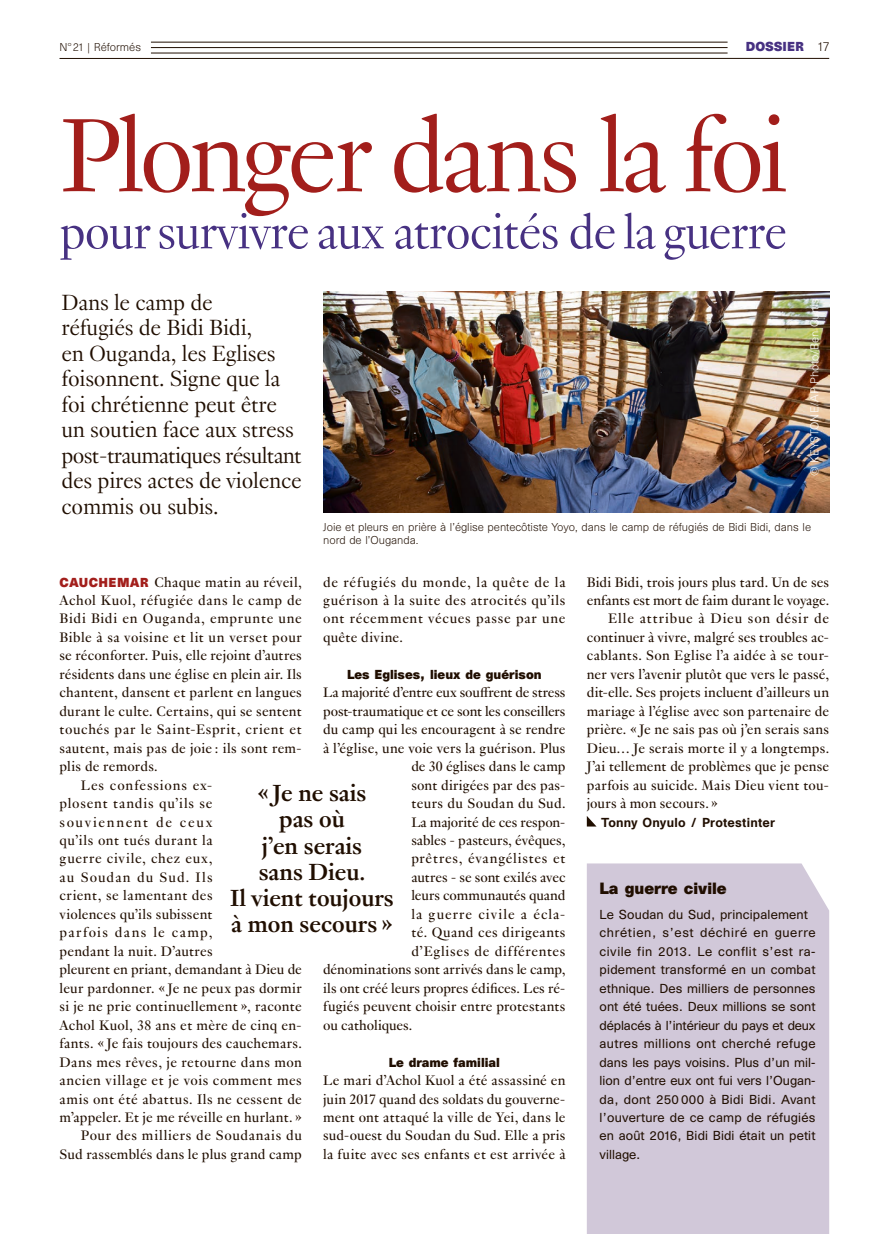
<style>
.page{position:relative;width:893px;height:1234px;background:#fff}
.page>*{position:absolute;margin:0;border:0;box-sizing:border-box;transform-origin:0 0}
.REF_Titres_indd{font:300 114px "Genath";letter-spacing:-.05em;color:#a21e1b}
.REF_Titres_indd-2{font:300 52.5px "Genath";letter-spacing:-.025em;color:#473182}
.REF_Exergue_indd{font:700 25.5px "Genath";color:#200e00}
.REF_Chapeaux_indd{font:300 24px/25.5px "Genath";letter-spacing:-.01em;color:#200e00}
.REF_Texte_indd{font:15px/18.5px "Genath";letter-spacing:.015em;color:#200e00;text-align:justify}
.REF_Texte_indd-2{font:15px/18.5px "Genath";letter-spacing:-.005em;color:#200e00}
.REF_Texte_indd-3{font:15px "Genath";letter-spacing:-.01em;color:#200e00}
.REF_Texte_indd-4{font:15px "Genath";letter-spacing:.05em;color:#200e00}
.REF_Texte_indd-5{font:15px "Genath";letter-spacing:.045em;color:#200e00}
.REF_Texte_indd-6{font:15px "Genath";letter-spacing:.035em;color:#200e00}
.REF_Texte_indd-7{font:15px "Genath";letter-spacing:.065em;color:#200e00}
.REF_Titre-encadre_in{font:700 15px "Unica SB";color:#200e00}
.REF_Texte-encadre_in{font:12px/18.5px "Unica SB";letter-spacing:.01em;color:#200e00}
.REF_Intertitre_indd{font:700 12px "Unica SB";color:#200e00}
.REF_Texte_indd-8{font:500 12px "Unica SB";letter-spacing:.015em;color:#200e00}
.t1{font:700 12px "Unica SB";color:#473182}
.REF_legendes_copyrig{font:300 10.5px/13.5px "Unica SB";color:#200e00}
.REF_legendes_copyrig-2{font:300 10.5px "Unica SB";color:#fff}
.s1{font-weight:300;color:#200e00}
.s2{font-family:"Unica SB";font-weight:700;font-size:12px;color:#a21e1b}
</style>
<div class="page">
<img style="left:323px;top:291px;width:506px;height:221px">
<div style="left:587px;top:863px;width:242px;height:370px;background:#d1c8d9"></div>
<svg style="left:587px;top:816px;width:9px;height:10px"></svg>
<hr style="left:60px;top:58px;width:769px;height:1px;background:#200e00">
<hr style="left:151px;top:53px;width:577px;height:1px;background:#200e00">
<hr style="left:151px;top:47px;width:577px;height:1px;background:#200e00">
<hr style="left:151px;top:42px;width:577px;height:1px;background:#200e00">
<p class="REF_legendes_copyrig" style="left:60px;top:41px;width:83px">N° 21 | Réformés</p>
<p class="t1" style="left:746px;top:39px;width:85px">DOSSIER <span class="s1">17</span></p>
<p class="REF_Titres_indd" style="left:60px;top:75px;width:730px">Plonger dans la foi</p>
<p class="REF_Titres_indd-2" style="left:60px;top:195px;width:729px">pour survivre aux atrocités de la guerre</p>
<p class="REF_Chapeaux_indd" style="left:61px;top:287px;width:153px">Dans le camp de</p>
<p class="REF_Chapeaux_indd" style="left:61px;top:313px;width:242px">réfugiés de Bidi Bidi,<br>en Ouganda, les Eglises foisonnent. Signe que la foi chrétienne peut être un soutien face aux stress post-traumatiques résultant des pires actes de violence commis ou subis.</p>
<p class="REF_legendes_copyrig-2" style="left:808px;top:476px;width:179px;rotate:-90deg">© KEYSTONE/AP Photo/Ben Curtis</p>
<p class="REF_legendes_copyrig" style="left:323px;top:520px;width:489px">Joie et pleurs en prière à l’église pentecôtiste Yoyo, dans le camp de réfugiés de Bidi Bidi, dans le nord de l’Ouganda.</p>
<p class="REF_Texte_indd" style="left:60px;top:571px;width:244px"><span class="s2">CAUCHEMAR</span> Chaque matin au réveil, Achol Kuol, réfugiée dans le camp de Bidi Bidi en Ouganda, emprunte une Bible à sa voisine et lit un verset pour se réconforter. Puis, elle rejoint d’autres résidents dans une église en plein air. Ils chantent, dansent et parlent en langues durant le culte. Certains, qui se sentent touchés par le Saint-Esprit, crient et sautent, mais pas de joie : ils sont rem&shy;plis de remords.</p>
<p class="REF_Texte_indd" style="left:60px;top:774px;width:244px;text-align:left;text-indent:21px">Les confessions ex-<br>plosent tandis qu’ils se souviennent de ceux<br>qu’ils ont tués durant la<br>guerre civile, chez eux,<br>au Soudan du Sud. Ils<br>crient, se lamentant des<br>violences qu’ils subissent<br>parfois dans le camp,<br>pendant la nuit. D’autres<br>pleurent en priant, demandant à Dieu de leur pardonner. « Je ne peux pas dormir si je ne prie continuellement », raconte<br>Achol Kuol, 38 ans et mère de cinq en&shy;fants. « Je fais toujours des cauchemars.<br>Dans mes rêves, je retourne dans mon ancien village et je vois comment mes amis ont été abattus. Ils ne cessent de m’appeler. Et je me réveille en hurlant. »</p>
<p class="REF_Texte_indd" style="left:60px;top:1125px;width:244px;text-align:right">Pour des milliers de Soudanais du<br>Sud rassemblés dans le plus grand camp</p>
<p class="REF_Texte_indd" style="left:323px;top:571px;width:244px">de réfugiés du monde, la quête de la guérison à la suite des atrocités qu’ils ont récemment vécues passe par une quête divine.</p>
<p class="REF_Intertitre_indd" style="left:347px;top:666px;width:196px">Les Eglises, lieux de guérison</p>
<p class="REF_Texte_indd-3" style="left:323px;top:682px;width:244px">La majorité d’entre eux souffrent de stress</p>
<p class="REF_Texte_indd-3" style="left:323px;top:700px;width:244px">post-traumatique et ce sont les conseillers</p>
<p class="REF_Texte_indd" style="left:323px;top:719px;width:244px">du camp qui les encouragent à se rendre</p>
<p class="REF_Texte_indd" style="left:323px;top:737px;width:244px">à l’église, une voie vers la guérison. Plus</p>
<p class="REF_Texte_indd" style="left:411px;top:756px;width:156px">de 30 églises dans le camp</p>
<p class="REF_Texte_indd" style="left:411px;top:774px;width:156px">sont dirigées par des pas-</p>
<p class="REF_Texte_indd" style="left:411px;top:792px;width:156px">teurs du Soudan du Sud.</p>
<p class="REF_Texte_indd-2" style="left:411px;top:811px;width:156px">La majorité de ces respon-</p>
<p class="REF_Texte_indd" style="left:411px;top:829px;width:156px">sables - pasteurs, évêques,</p>
<p class="REF_Texte_indd-4" style="left:411px;top:848px;width:156px">prêtres, évangélistes et</p>
<p class="REF_Texte_indd-2" style="left:411px;top:866px;width:156px">autres - se sont exilés avec</p>
<p class="REF_Texte_indd-2" style="left:411px;top:885px;width:156px">leurs communautés quand</p>
<p class="REF_Texte_indd-7" style="left:411px;top:903px;width:156px">la guerre civile a écla-</p>
<p class="REF_Texte_indd-6" style="left:411px;top:921px;width:156px">té. Quand ces dirigeants</p>
<p class="REF_Texte_indd-5" style="left:411px;top:940px;width:156px">d’Eglises de différentes</p>
<p class="REF_Texte_indd" style="left:323px;top:958px;width:244px">dénominations sont arrivés dans le camp,</p>
<p class="REF_Texte_indd" style="left:323px;top:977px;width:244px">ils ont créé leurs propres édifices. Les ré-</p>
<p class="REF_Texte_indd" style="left:323px;top:995px;width:244px">fugiés peuvent choisir entre protestants</p>
<p class="REF_Texte_indd-2" style="left:323px;top:1014px;width:91px">ou catholiques.</p>
<p class="REF_Intertitre_indd" style="left:389px;top:1054px;width:113px">Le drame familial</p>
<p class="REF_Texte_indd" style="left:323px;top:1069px;width:244px">Le mari d’Achol Kuol a été assassiné en juin 2017 quand des soldats du gouverne&shy;ment ont attaqué la ville de Yei, dans le sud-ouest du Soudan du Sud. Elle a pris la fuite avec ses enfants et est arrivée à</p>
<p class="REF_Exergue_indd" style="left:258px;top:774px;width:110px">« Je ne sais</p>
<p class="REF_Exergue_indd" style="left:279px;top:801px;width:67px">pas où</p>
<p class="REF_Exergue_indd" style="left:262px;top:827px;width:102px">j’en serais</p>
<p class="REF_Exergue_indd" style="left:259px;top:853px;width:108px">sans Dieu.</p>
<p class="REF_Exergue_indd" style="left:230px;top:879px;width:165px">Il vient toujours</p>
<p class="REF_Exergue_indd" style="left:231px;top:906px;width:163px">à mon secours »</p>
<p class="REF_Texte_indd-2" style="left:587px;top:571px;width:244px">Bidi Bidi, trois jours plus tard. Un de ses enfants est mort de faim durant le voyage.</p>
<p class="REF_Texte_indd" style="left:587px;top:608px;width:244px;text-indent:21px">Elle attribue à Dieu son désir de continuer à vivre, malgré ses troubles ac&shy;cablants. Son Eglise l’a aidée à se tour&shy;ner vers l’avenir plutôt que vers le passé, dit-elle. Ses projets incluent d’ailleurs un mariage à l’église avec son partenaire de prière. « Je ne sais pas où j’en serais sans Dieu… Je serais morte il y a longtemps.<br>J’ai tellement de problèmes que je pense parfois au suicide. Mais Dieu vient tou&shy;jours à mon secours. »</p>
<p class="REF_Texte_indd-8" style="left:601px;top:814px;width:175px">Tonny Onyulo / Protestinter</p>
<p class="REF_Titre-encadre_in" style="left:600px;top:879px;width:129px">La guerre civile</p>
<p class="REF_Texte-encadre_in" style="left:600px;top:905px;width:218px">Le Soudan du Sud, principalement chrétien, s’est déchiré en guerre civile fin 2013. Le conflit s’est ra&shy;pidement transformé en un combat ethnique. Des milliers de personnes ont été tuées. Deux millions se sont déplacés à l’intérieur du pays et deux autres millions ont cherché refuge dans les pays voisins. Plus d’un mil&shy;lion d’entre eux ont fui vers l’Ougan&shy;da, dont 250 000 à Bidi Bidi. Avant l’ouverture de ce camp de réfugiés en août 2016, Bidi Bidi était un petit village.</p>
</div>
